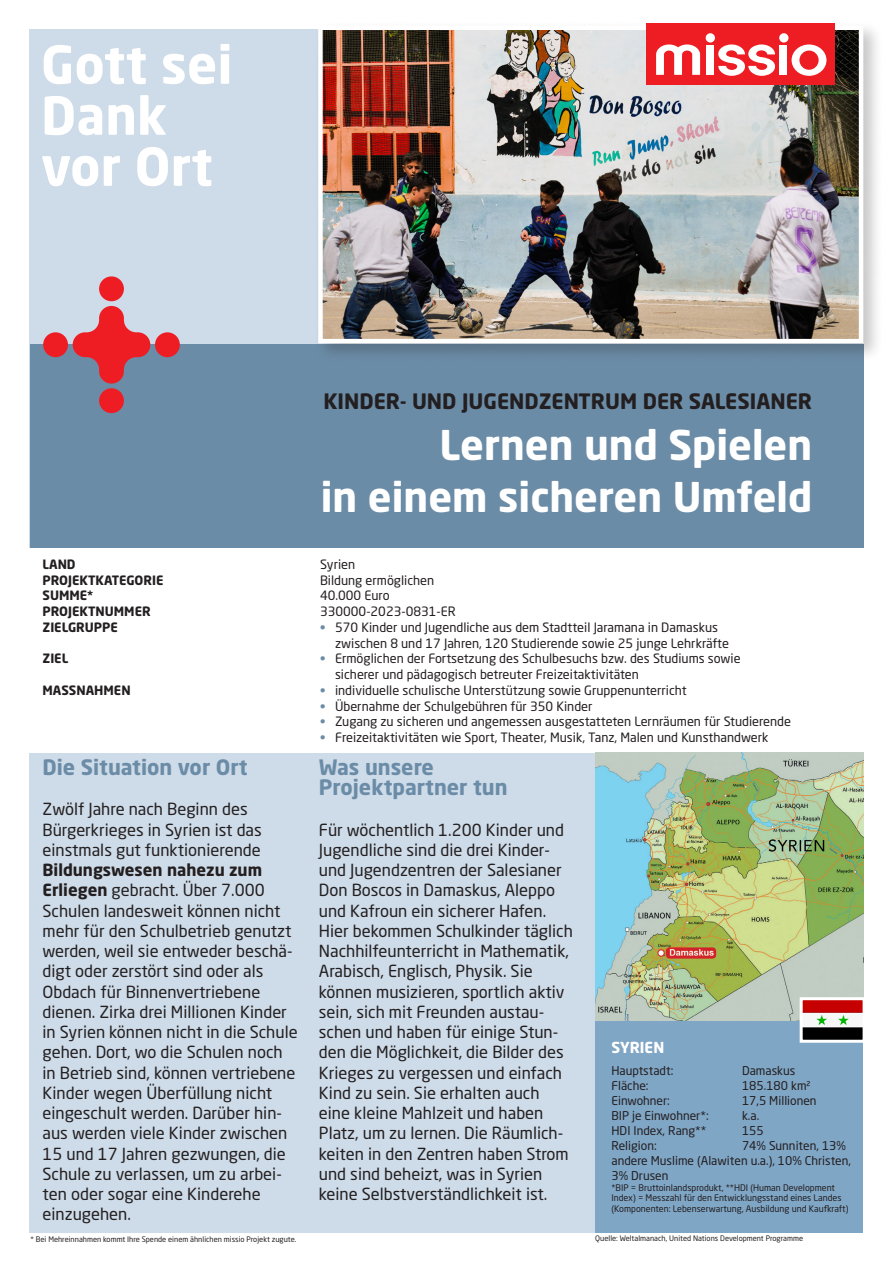
<style>
.page{position:relative;width:893px;height:1263px;background:#fff}
.page>*{position:absolute;margin:0;border:0;box-sizing:border-box;transform-origin:0 0}
.t1{font:700 51.75px "Neo Sans Std";color:#fff}
.t2{font:700 40.5px "Neo Sans Std";color:#fff}
.t3{font:700 21px "Neo Sans Std";color:#231f20}
.Fließtext_auf_GLR{font:700 21px/20.2px "Neo Sans Std";color:#6b8ca7}
.Fließtext_auf_GLR_bold{font:700 21px "Neo Sans Std";color:#6b8ca7}
.Fließtext_auf_GLR-2{font:16.5px/20.2px "Neo Sans Std";color:#231f20}
.t4{font:700 15px "Neo Sans Std";color:#fff}
.t5{font:12.75px "Neo Sans Std";color:#231f20}
.t6{font:700 12.75px "Neo Sans Std";color:#231f20}
.t7{font:12px/15px "Neo Sans Std";color:#231f20}
.t8{font:9px/10.5px "Neo Sans Std";color:#231f20}
.t9{font:7.5px "Neo Sans Std";color:#231f20}
.s1{font-weight:700;color:#6b8ca7}
.s2{font-weight:700}
</style>
<div class="page">
<div style="left:30px;top:30px;width:833px;height:1203px;background:#cedbe8"></div>
<div style="left:30px;top:344px;width:833px;height:205px;background:#6b8ca7"></div>
<div style="left:0;top:549px;width:893px;height:204px;background:#fff"></div>
<div style="left:43px;top:332px;width:25px;height:25px;background:#ee1d23;border-radius:50%"></div>
<div style="left:155px;top:332px;width:25px;height:25px;background:#ee1d23;border-radius:50%"></div>
<div style="left:99px;top:388px;width:25px;height:25px;background:#ee1d23;border-radius:50%"></div>
<div style="left:99px;top:276px;width:25px;height:25px;background:#ee1d23;border-radius:50%"></div>
<svg style="left:73px;top:306px;width:77px;height:78px"></svg>
<div style="left:313px;top:21px;width:571px;height:342px;background:#231f20;opacity:.25"></div>
<img style="left:323px;top:31px;width:535px;height:307px">
<div style="left:318px;top:26px;width:545px;height:317px;border:4px solid #fff"></div>
<div style="left:595px;top:1020px;width:268px;height:213px;background:#80a6c6"></div>
<img style="left:595px;top:753px;width:268px;height:267px">
<div style="left:646px;top:23px;width:188px;height:62px;background:#ee1d23"></div>
<svg style="left:656px;top:44px;width:44px;height:31px"></svg>
<svg style="left:718px;top:44px;width:57px;height:32px"></svg>
<div style="left:706px;top:45px;width:8px;height:30px;background:#fff"></div>
<div style="left:706px;top:33px;width:9px;height:10px;background:#fff;border-radius:50%"></div>
<div style="left:779px;top:45px;width:8px;height:30px;background:#fff"></div>
<div style="left:779px;top:33px;width:9px;height:10px;background:#fff;border-radius:50%"></div>
<svg style="left:792px;top:44px;width:34px;height:32px"></svg>
<img style="left:804px;top:1001px;width:58px;height:38px">
<div style="left:800px;top:997px;width:66px;height:46px;border:3px solid #fff"></div>
<p class="t1" style="left:41px;top:31px;width:193px">Gott sei</p>
<p class="t1" style="left:41px;top:82px;width:128px">Dank</p>
<p class="t1" style="left:41px;top:133px;width:173px">vor Ort</p>
<p class="t3" style="left:323px;top:387px;width:490px">KINDER- UND JUGENDZENTRUM DER SALESIANER</p>
<p class="t2" style="left:440px;top:419px;width:374px">Lernen und Spielen</p>
<p class="t2" style="left:321px;top:471px;width:493px">in einem sicheren Umfeld</p>
<p class="t6" style="left:43px;top:556px;width:35px">LAND</p>
<p class="t5" style="left:320px;top:556px;width:37px">Syrien</p>
<p class="t6" style="left:43px;top:572px;width:123px">PROJEKTKATEGORIE</p>
<p class="t5" style="left:320px;top:572px;width:116px">Bildung ermöglichen</p>
<p class="t6" style="left:43px;top:587px;width:52px">SUMME*</p>
<p class="t5" style="left:320px;top:588px;width:71px">40.000 Euro</p>
<p class="t6" style="left:43px;top:603px;width:110px">PROJEKTNUMMER</p>
<p class="t5" style="left:320px;top:604px;width:137px">330000-2023-0831-ER</p>
<p class="t6" style="left:43px;top:619px;width:77px">ZIELGRUPPE</p>
<p class="t5" style="left:320px;top:619px;width:400px"><span class="s1">•</span> 570 Kinder und Jugendliche aus dem Stadtteil Jaramana in Damaskus</p>
<p class="t5" style="left:335px;top:635px;width:396px">zwischen 8 und 17 Jahren, 120 Studierende sowie 25 junge Lehrkräfte</p>
<p class="t6" style="left:43px;top:650px;width:27px">ZIEL</p>
<p class="t5" style="left:320px;top:651px;width:422px"><span class="s1">•</span> Ermöglichen der Fortsetzung des Schulbesuchs bzw. des Studiums sowie</p>
<p class="t5" style="left:335px;top:667px;width:305px">sicherer und pädagogisch betreuter Freizeitaktivitäten</p>
<p class="t6" style="left:43px;top:682px;width:90px">MASSNAHMEN</p>
<p class="t5" style="left:320px;top:682px;width:368px"><span class="s1">•</span> individuelle schulische Unterstützung sowie Gruppenunterricht</p>
<p class="t5" style="left:320px;top:698px;width:274px"><span class="s1">•</span> Übernahme der Schulgebühren für 350 Kinder</p>
<p class="t5" style="left:320px;top:714px;width:473px"><span class="s1">•</span> Zugang zu sicheren und angemessen ausgestatteten Lernräumen für Studierende</p>
<p class="t5" style="left:320px;top:730px;width:450px"><span class="s1">•</span> Freizeitaktivitäten wie Sport, Theater, Musik, Tanz, Malen und Kunsthandwerk</p>
<p class="Fließtext_auf_GLR_bold" style="left:43px;top:754px;width:207px">Die Situation vor Ort</p>
<p class="Fließtext_auf_GLR-2" style="left:43px;top:799px;width:257px">Zwölf Jahre nach Beginn des<br>Bürgerkrieges in Syrien ist das einstmals gut funktionierende<br><span class="s2">Bildungswesen nahezu zum<br>Erliegen</span> gebracht. Über 7.000<br>Schulen landesweit können nicht mehr für den Schulbetrieb genutzt werden, weil sie entweder beschä&shy;digt oder zerstört sind oder als<br>Obdach für Binnenvertriebene dienen. Zirka drei Millionen Kinder in Syrien können nicht in die Schule gehen. Dort, wo die Schulen noch in Betrieb sind, können vertriebene<br>Kinder wegen Überfüllung nicht eingeschult werden. Darüber hin&shy;aus werden viele Kinder zwischen<br>15 und 17 Jahren gezwungen, die<br>Schule zu verlassen, um zu arbei&shy;ten oder sogar eine Kinderehe einzugehen.</p>
<p class="Fließtext_auf_GLR" style="left:319px;top:756px;width:190px">Was unsere<br>Projektpartner tun</p>
<p class="Fließtext_auf_GLR-2" style="left:319px;top:819px;width:256px">Für wöchentlich 1.200 Kinder und Jugendliche sind die drei Kinder&shy;und Jugendzentren der Salesianer Don Boscos in Damaskus, Aleppo und Kafroun ein sicherer Hafen.<br>Hier bekommen Schulkinder täglich Nachhilfeunterricht in Mathematik, Arabisch, Englisch, Physik. Sie können musizieren, sportlich aktiv sein, sich mit Freunden austau&shy;schen und haben für einige Stun&shy;den die Möglichkeit, die Bilder des Krieges zu vergessen und einfach Kind zu sein. Sie erhalten auch eine kleine Mahlzeit und haben Platz, um zu lernen. Die Räumlich&shy;keiten in den Zentren haben Strom und sind beheizt, was in Syrien keine Selbstverständlichkeit ist.</p>
<p class="t4" style="left:611px;top:1037px;width:54px">SYRIEN</p>
<p class="t7" style="left:611px;top:1063px;width:63px">Hauptstadt:</p>
<p class="t7" style="left:742px;top:1063px;width:55px">Damaskus</p>
<p class="t7" style="left:611px;top:1078px;width:39px">Fläche:</p>
<p class="t7" style="left:742px;top:1078px;width:70px">185.180 km2</p>
<p class="t7" style="left:611px;top:1093px;width:60px">Einwohner:</p>
<p class="t7" style="left:742px;top:1093px;width:76px">17,5 Millionen</p>
<p class="t7" style="left:611px;top:1108px;width:99px">BIP je Einwohner*:</p>
<p class="t7" style="left:742px;top:1108px;width:19px">k.a.</p>
<p class="t7" style="left:611px;top:1123px;width:96px">HDI Index, Rang**</p>
<p class="t7" style="left:742px;top:1123px;width:23px">155</p>
<p class="t7" style="left:611px;top:1138px;width:47px">Religion:</p>
<p class="t7" style="left:611px;top:1138px;width:241px;text-indent:130px">74% Sunniten, 13% andere Muslime (Alawiten u.a.), 10% Christen,<br>3% Drusen</p>
<p class="t8" style="left:611px;top:1182px;width:238px">*BIP = Bruttoinlandsprodukt, **HDI (Human Development<br>Index) = Messzahl für den Entwicklungsstand eines Landes (Komponenten: Lebenserwartung, Ausbildung und Kaufkraft)</p>
<p class="t9" style="left:31px;top:1234px;width:267px">* Bei Mehreinnahmen kommt Ihre Spende einem ähnlichen missio Projekt zugute.</p>
<p class="t9" style="left:595px;top:1233px;width:209px">Quelle: Weltalmanach, United Nations Development Programme</p>
</div>
